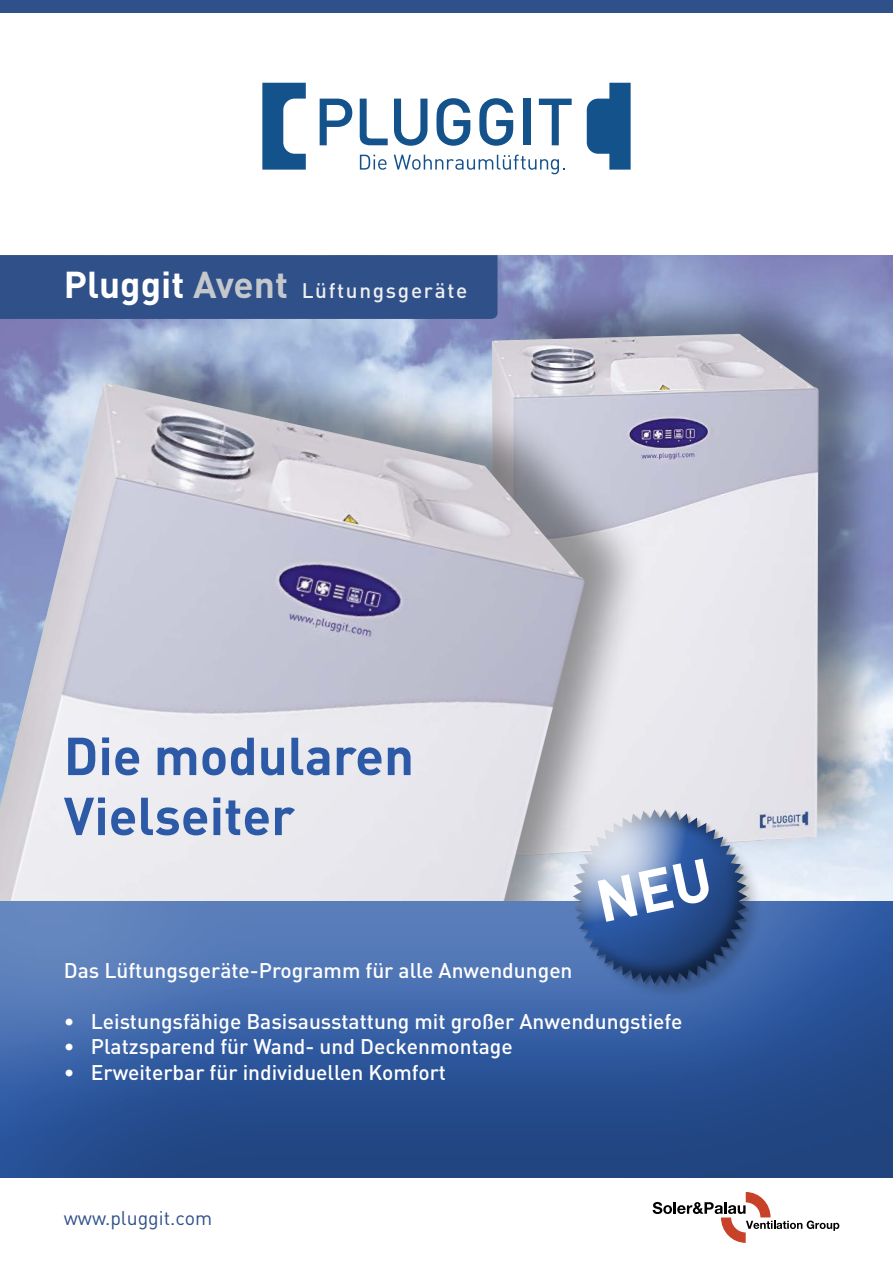
<style>
.page{position:relative;width:893px;height:1263px;background:#fff}
.page>*{position:absolute;margin:0;border:0;box-sizing:border-box;transform-origin:0 0}
.t1{font:700 52.5px/60px "DIN";color:#2c5aa7}
.t2{font:500 21px "DIN";color:#fff}
.t3{font:500 20.85px "DIN";letter-spacing:.08em;color:#eeeff1}
.t4{font:19.5px "DIN";color:#305089}
.s1{font-weight:700;font-size:36.9px;color:#fff}
.s2{font-weight:700;font-size:36.9px;color:#c4c8cc}
</style>
<div class="page">
<img style="left:0;top:255px;width:893px;height:636px">
<div style="left:493px;top:279px;width:393px;height:588px;background:#000;opacity:.39"></div>
<img style="left:650px;top:334px;width:168px;height:523px">
<div style="left:0;top:330px;width:650px;height:772px;background:#000;opacity:.39"></div>
<img style="left:0;top:383px;width:584px;height:508px">
<div style="left:0;top:891px;width:893px;height:290px;background:#000;opacity:.24"></div>
<div style="left:0;top:0;width:893px;height:13px;background:#305089"></div>
<svg style="left:653px;top:1192px;width:186px;height:51px"></svg>
<div style="left:576px;top:813px;width:188px;height:188px;background:#000;opacity:.19"></div>
<div style="left:573px;top:809px;width:178px;height:179px;background:#000;opacity:.23"></div>
<div style="left:572px;top:799px;width:177px;height:187px;background:#000;opacity:.95"></div>
<div style="left:0;top:255px;width:497px;height:64px;background:#305089"></div>
<svg style="left:360px;top:155px;width:27px;height:15px"></svg>
<svg style="left:394px;top:155px;width:171px;height:19px"></svg>
<svg style="left:262px;top:83px;width:44px;height:87px"></svg>
<svg style="left:587px;top:83px;width:44px;height:87px"></svg>
<svg style="left:320px;top:99px;width:32px;height:46px"></svg>
<svg style="left:394px;top:99px;width:33px;height:47px"></svg>
<svg style="left:436px;top:98px;width:34px;height:48px"></svg>
<svg style="left:479px;top:98px;width:34px;height:48px"></svg>
<div style="left:523px;top:99px;width:7px;height:46px;background:#14528c"></div>
<svg style="left:539px;top:99px;width:33px;height:46px"></svg>
<svg style="left:359px;top:99px;width:29px;height:46px"></svg>
<svg style="left:573px;top:809px;width:174px;height:175px;background:#627dab"></svg>
<p class="t3" style="left:64px;top:277px;width:405px"><span class="s1">Pluggit</span> <span class="s2">Avent</span> Lüftungsgeräte</p>
<h1 class="t1" style="left:64px;top:724px;width:352px">Die modularen<br>Vielseiter</h1>
<p class="t2" style="left:64px;top:957px;width:510px">Das Lüftungsgeräte-Programm für alle Anwendungen</p>
<p class="t2" style="left:64px;top:1008px;width:620px">• Leistungsfähige Basisausstattung mit großer Anwendungstiefe</p>
<p class="t2" style="left:64px;top:1033px;width:450px">• Platzsparend für Wand- und Deckenmontage</p>
<p class="t2" style="left:64px;top:1058px;width:384px">• Erweiterbar für individuellen Komfort</p>
<p class="t4" style="left:64px;top:1206px;width:150px">www.pluggit.com</p>
</div>
